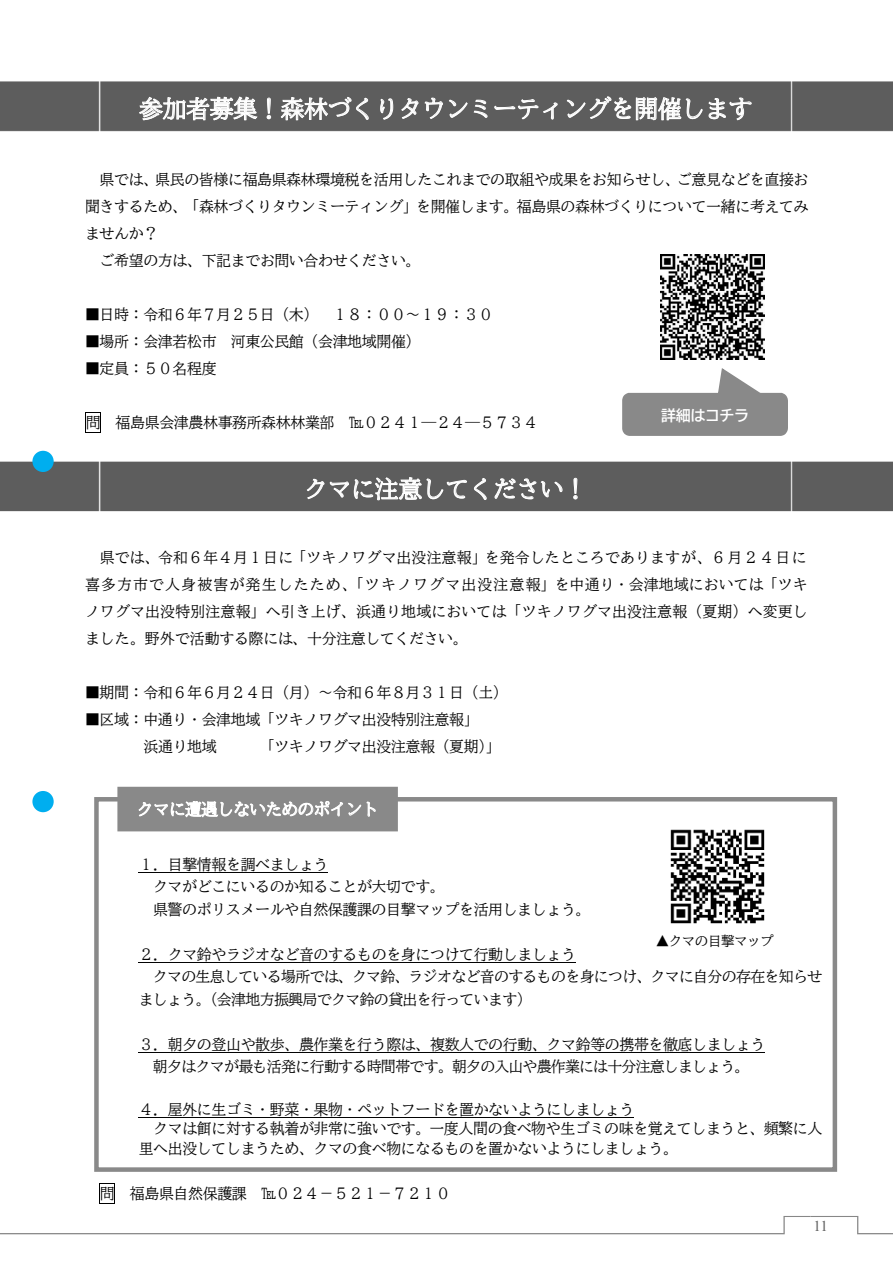
<style>
.page{position:relative;width:893px;height:1263px;background:#fff}
.page>*{position:absolute;margin:0;border:0;box-sizing:border-box;transform-origin:0 0}
.t1{font:24px "BIZ UD Mincho Medium";letter-spacing:-.015em;color:#fff}
.t2{font:16.5px "BIZ UD Mincho Medium";letter-spacing:-.03em;color:#fff}
.t3{font:15px/27px "BIZ UD Mincho Medium";letter-spacing:-.025em;color:#000;text-align:justify}
.t4{font:15px/22.5px "BIZ UD Mincho Medium";letter-spacing:-.025em;color:#030303}
.t5{font:15px "BIZ UD Mincho Medium";letter-spacing:-.05em;color:#030303}
.t6{font:15px "BIZ UD Gothic Bold";letter-spacing:-.025em;color:#fff}
.t7{font:15px "Times New Roman";color:#5e5e5e}
.t8{font:13.5px "BIZ UD Mincho Medium";letter-spacing:-.025em;color:#000}
</style>
<div class="page">
<svg style="left:0;top:1216px;width:893px;height:18px"></svg>
<svg style="left:94px;top:797px;width:743px;height:375px"></svg>
<hr style="left:139px;top:872px;width:189px;height:1px;background:#030303">
<hr style="left:139px;top:962px;width:437px;height:1px;background:#030303">
<hr style="left:139px;top:1052px;width:626px;height:1px;background:#030303">
<hr style="left:139px;top:1117px;width:495px;height:1px;background:#030303">
<svg style="left:85px;top:412px;width:16px;height:21px"></svg>
<div style="left:0;top:81px;width:893px;height:51px;background:#5d5d5d"></div>
<img style="left:660px;top:255px;width:105px;height:104px">
<svg style="left:622px;top:368px;width:166px;height:68px"></svg>
<div style="left:0;top:461px;width:893px;height:51px;background:#5d5d5d"></div>
<div style="left:117px;top:787px;width:281px;height:44px;background:#898989"></div>
<img style="left:661px;top:820px;width:113px;height:112px">
<svg style="left:99px;top:1183px;width:16px;height:21px"></svg>
<div style="left:32px;top:451px;width:22px;height:21px;background:#00aeef;border-radius:50%"></div>
<div style="left:32px;top:791px;width:22px;height:21px;background:#00aeef;border-radius:50%"></div>
<h1 class="t1" style="left:139px;top:96px;width:615px">参加者募集！森林づくりタウンミーティングを開催します</h1>
<p class="t3" style="left:100px;top:166px;width:710px">県では、県民の皆様に福島県森林環境税を活用したこれまでの取組や成果をお知らせし、ご意見などを直接お</p>
<p class="t3" style="left:85px;top:193px;width:725px">聞きするため、「森林づくりタウンミーティング」を開催します。福島県の森林づくりについて一緒に考えてみ</p>
<p class="t3" style="left:85px;top:220px;width:75px">ませんか？</p>
<p class="t3" style="left:100px;top:247px;width:322px">ご希望の方は、下記までお問い合わせください。</p>
<p class="t3" style="left:85px;top:301px;width:410px">■日時：令和６年７月２５日（木） １８：００～１９：３０</p>
<p class="t3" style="left:85px;top:328px;width:337px">■場所：会津若松市 河東公民館（会津地域開催）</p>
<p class="t3" style="left:85px;top:355px;width:133px">■定員：５０名程度</p>
<p class="t3" style="left:86px;top:409px;width:454px">問 福島県会津農林事務所森林林業部 ℡０２４１―２４―５７３４</p>
<p class="t6" style="left:661px;top:408px;width:89px">詳細はコチラ</p>
<h1 class="t1" style="left:304px;top:477px;width:285px">クマに注意してください！</h1>
<p class="t3" style="left:85px;top:544px;width:724px;text-indent:15px">県では、令和６年４月１日に「ツキノワグマ出没注意報」を発令したところでありますが、６月２４日に喜多方市で人身被害が発生したため、「ツキノワグマ出没注意報」を中通り・会津地域においては「ツキノワグマ出没特別注意報」へ引き上げ、浜通り地域においては「ツキノワグマ出没注意報（夏期）へ変更しました。野外で活動する際には、十分注意してください。</p>
<p class="t3" style="left:85px;top:679px;width:424px">■期間：令和６年６月２４日（月）～令和６年８月３１日（土）</p>
<p class="t3" style="left:144px;top:706px;width:337px;text-indent:-59px">■区域：中通り・会津地域「ツキノワグマ出没特別注意報」浜通り地域</p>
<p class="t3" style="left:260px;top:733px;width:242px">「ツキノワグマ出没注意報（夏期）」</p>
<p class="t2" style="left:137px;top:801px;width:243px">クマに遭遇しないためのポイント</p>
<p class="t4" style="left:153px;top:853px;width:439px;text-indent:-14px">１．目撃情報を調べましょう<br>クマがどこにいるのか知ることが大切です。<br>県警のポリスメールや自然保護課の目撃マップを活用しましょう。</p>
<p class="t4" style="left:139px;top:943px;width:439px">２．クマ鈴やラジオなど音のするものを身につけて行動しましょう</p>
<p class="t5" style="left:153px;top:969px;width:671px">クマの生息している場所では、クマ鈴、ラジオなど音のするものを身につけ、クマに自分の存在を知らせ</p>
<p class="t5" style="left:139px;top:992px;width:394px">ましょう。（会津地方振興局でクマ鈴の貸出を行っています）</p>
<p class="t4" style="left:139px;top:1033px;width:628px;text-align:center">３．朝夕の登山や散歩、農作業を行う際は、複数人での行動、クマ鈴等の携帯を徹底しましょう朝夕はクマが最も活発に行動する時間帯です。朝夕の入山や農作業には十分注意しましょう。</p>
<p class="t4" style="left:139px;top:1098px;width:497px">４．屋外に生ゴミ・野菜・果物・ペットフードを置かないようにしましょう</p>
<p class="t4" style="left:153px;top:1117px;width:671px">クマは餌に対する執着が非常に強いです。一度人間の食べ物や生ゴミの味を覚えてしまうと、頻繁に人</p>
<p class="t4" style="left:139px;top:1137px;width:541px">里へ出没してしまうため、クマの食べ物になるものを置かないようにしましょう。</p>
<p class="t8" style="left:656px;top:934px;width:120px">▲クマの目撃マップ</p>
<p class="t3" style="left:100px;top:1180px;width:352px">問 福島県自然保護課 ℡０２４－５２１－７２１０</p>
<p class="t7" style="left:813px;top:1215px;width:16px">11</p>
</div>
